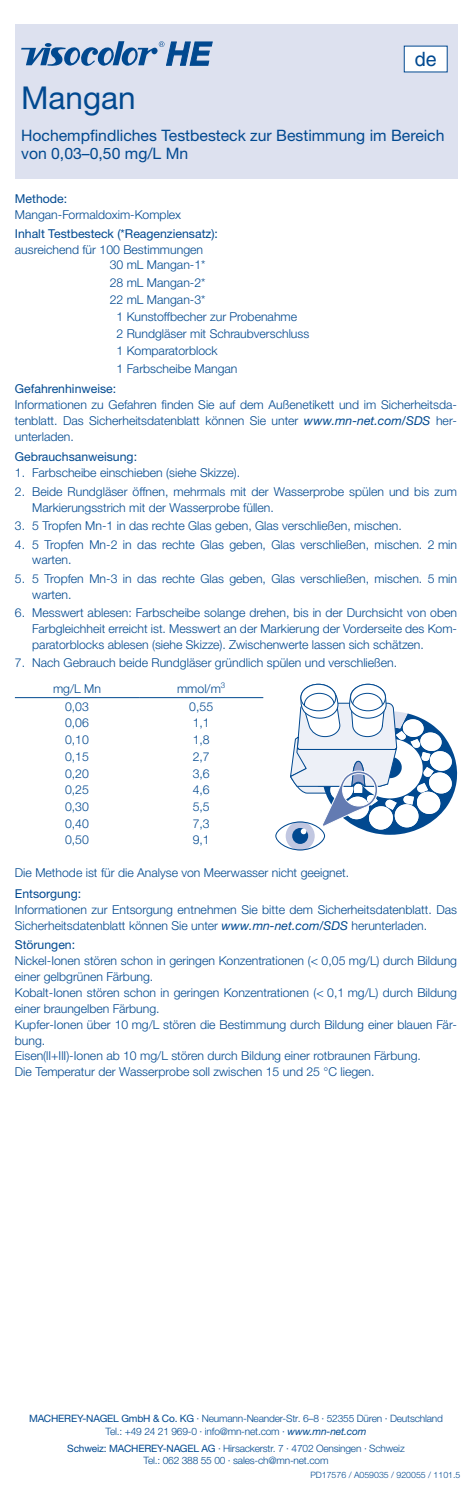
<style>
.page{position:relative;width:472px;height:1489px;background:#fff}
.page>*{position:absolute;margin:0;border:0;box-sizing:border-box;transform-origin:0 0}
.t1{font:31.5px "Helvetica Neue LTW1 G";color:#014990}
.t2{font:19.78px "Helvetica LT Pro";color:#014990}
.t3{font:15.75px/17.5px "Helvetica Neue LTW1 G";color:#014990}
.t4{font:300 12.25px/15.9px "Helvetica Neue LTW1 G";color:#014990}
.t5{font:12.25px "Helvetica Neue LTW1 G";color:#014990}
.t6{font:300 10.15px/12.2px "Helvetica Neue LTW1 G";letter-spacing:-.02em;color:#014990;text-align:center}
.t7{font:300 8.75px "Helvetica Neue LTW1 G";color:#014990}
.s1{font-weight:400;font-style:italic}
.s2{font-weight:400}
</style>
<div class="page">
<div style="left:15px;top:25px;width:441px;height:50px;background:#dde1ef"></div>
<div style="left:15px;top:67px;width:441px;height:51px;background:#dde1ef"></div>
<div style="left:15px;top:110px;width:441px;height:68px;background:#dde1ef"></div>
<svg style="left:21px;top:41px;width:191px;height:25px"></svg>
<hr style="left:15px;top:697px;width:124px;height:1px;background:#014990">
<hr style="left:139px;top:697px;width:124px;height:1px;background:#014990">
<svg style="left:275px;top:684px;width:181px;height:166px"></svg>
<div style="left:404px;top:46px;width:43px;height:26px;background:#fff"></div>
<h2 class="t2" style="left:414px;top:48px;width:23px">de</h2>
<h1 class="t1" style="left:21px;top:78px;width:116px">Mangan</h1>
<p class="t3" style="left:21px;top:127px;width:424px">Hochempfindliches Testbesteck zur Bestimmung im Bereich von 0,03–0,50 mg/L Mn</p>
<p class="t5" style="left:15px;top:191px;width:54px">Methode:</p>
<p class="t4" style="left:15px;top:206px;width:167px">Mangan-Formaldoxim-Komplex</p>
<p class="t5" style="left:15px;top:226px;width:204px">Inhalt Testbesteck (*Reagenziensatz):</p>
<p class="t4" style="left:15px;top:241px;width:192px;text-align:right">ausreichend für 100 Bestimmungen<br>30 mL Mangan-1*</p>
<p class="t4" style="left:110px;top:274px;width:97px">28 mL Mangan-2*</p>
<p class="t4" style="left:110px;top:291px;width:97px">22 mL Mangan-3*</p>
<p class="t4" style="left:116px;top:308px;width:182px">1 Kunstoffbecher zur Probenahme</p>
<p class="t4" style="left:116px;top:326px;width:194px">2 Rundgläser mit Schraubverschluss</p>
<p class="t4" style="left:116px;top:343px;width:103px">1 Komparatorblock</p>
<p class="t4" style="left:116px;top:360px;width:122px">1 Farbscheibe Mangan</p>
<p class="t5" style="left:15px;top:381px;width:103px">Gefahrenhinweise:</p>
<p class="t4" style="left:15px;top:396px;width:443px;text-align:justify">Informationen zu Gefahren finden Sie auf dem Außenetikett und im Sicherheitsda&shy;tenblatt. Das Sicherheitsdatenblatt können Sie unter <span class="s1">www.mn-net.com/SDS</span> her&shy;unterladen.</p>
<p class="t5" style="left:15px;top:449px;width:123px">Gebrauchsanweisung:</p>
<p class="t4" style="left:15px;top:465px;width:226px">1. Farbscheibe einschieben (siehe Skizze).</p>
<p class="t4" style="left:32px;top:483px;width:426px;text-indent:-17px">2. Beide Rundgläser öffnen, mehrmals mit der Wasserprobe spülen und bis zum<br>Markierungsstrich mit der Wasserprobe füllen.</p>
<p class="t4" style="left:15px;top:517px;width:388px">3. 5 Tropfen Mn-1 in das rechte Glas geben, Glas verschließen, mischen.</p>
<p class="t4" style="left:32px;top:536px;width:426px;text-indent:-17px">4. 5 Tropfen Mn-2 in das rechte Glas geben, Glas verschließen, mischen. 2 min warten.</p>
<p class="t4" style="left:32px;top:570px;width:426px;text-indent:-17px">5. 5 Tropfen Mn-3 in das rechte Glas geben, Glas verschließen, mischen. 5 min warten.</p>
<p class="t4" style="left:32px;top:605px;width:426px;text-align:justify;text-indent:-17px">6. Messwert ablesen: Farbscheibe solange drehen, bis in der Durchsicht von oben Farbgleichheit erreicht ist. Messwert an der Markierung der Vorderseite des Kom&shy;paratorblocks ablesen (siehe Skizze). Zwischenwerte lassen sich schätzen.</p>
<p class="t4" style="left:53px;top:650px;width:345px;line-height:25.2px;text-indent:-38px">7. Nach Gebrauch beide Rundgläser gründlich spülen und verschließen. mg/L Mn</p>
<p class="t4" style="left:177px;top:680px;width:50px">mmol/m<sup>3</sup></p>
<p class="t4" style="left:65px;top:698px;width:25px">0,03</p>
<p class="t4" style="left:189px;top:698px;width:25px">0,55</p>
<p class="t4" style="left:65px;top:715px;width:25px">0,06</p>
<p class="t4" style="left:192px;top:715px;width:19px">1,1</p>
<p class="t4" style="left:65px;top:731px;width:25px">0,10</p>
<p class="t4" style="left:192px;top:731px;width:19px">1,8</p>
<p class="t4" style="left:65px;top:748px;width:25px">0,15</p>
<p class="t4" style="left:192px;top:748px;width:19px">2,7</p>
<p class="t4" style="left:65px;top:765px;width:25px">0,20</p>
<p class="t4" style="left:192px;top:765px;width:19px">3,6</p>
<p class="t4" style="left:65px;top:781px;width:25px">0,25</p>
<p class="t4" style="left:192px;top:781px;width:19px">4,6</p>
<p class="t4" style="left:65px;top:798px;width:25px">0,30</p>
<p class="t4" style="left:192px;top:798px;width:19px">5,5</p>
<p class="t4" style="left:65px;top:815px;width:25px">0,40</p>
<p class="t4" style="left:192px;top:815px;width:19px">7,3</p>
<p class="t4" style="left:65px;top:832px;width:25px">0,50</p>
<p class="t4" style="left:192px;top:832px;width:19px">9,1</p>
<p class="t4" style="left:15px;top:864px;width:335px">Die Methode ist für die Analyse von Meerwasser nicht geeignet.</p>
<p class="t5" style="left:15px;top:886px;width:68px">Entsorgung:</p>
<p class="t4" style="left:15px;top:901px;width:443px">Informationen zur Entsorgung entnehmen Sie bitte dem Sicherheitsdatenblatt. Das<br>Sicherheitsdatenblatt können Sie unter <span class="s1">www.mn-net.com/SDS</span> herunterladen.</p>
<p class="t5" style="left:15px;top:937px;width:62px">Störungen:</p>
<p class="t4" style="left:15px;top:952px;width:443px">Nickel-Ionen stören schon in geringen Konzentrationen (&lt; 0,05 mg/L) durch Bildung einer gelbgrünen Färbung.<br>Kobalt-Ionen stören schon in geringen Konzentrationen (&lt; 0,1 mg/L) durch Bildung einer braungelben Färbung.<br>Kupfer-Ionen über 10 mg/L stören die Bestimmung durch Bildung einer blauen Fär&shy;bung.<br>Eisen(lI+IlI)-Ionen ab 10 mg/L stören durch Bildung einer rotbraunen Färbung.<br>Die Temperatur der Wasserprobe soll zwischen 15 und 25 °C liegen.</p>
<p class="t6" style="left:29px;top:1412px;width:415px"><span class="s2">MACHEREY-NAGEL GmbH &amp; Co. KG</span> · Neumann-Neander-Str. 6–8 · 52355 Düren · Deutschland<br>Tel.: +49 24 21 969-0 · info@mn-net.com · <span class="s1">www.mn-net.com</span></p>
<p class="t6" style="left:67px;top:1441px;width:338px"><span class="s2">Schweiz: MACHEREY-NAGEL AG</span> · Hirsackerstr. 7 · 4702 Oensingen · Schweiz<br>Tel.: 062 388 55 00 · sales-ch@mn-net.com</p>
<p class="t7" style="left:310px;top:1469px;width:151px">PD17576 / A059035 / 920055 / 1101.5</p>
</div>
